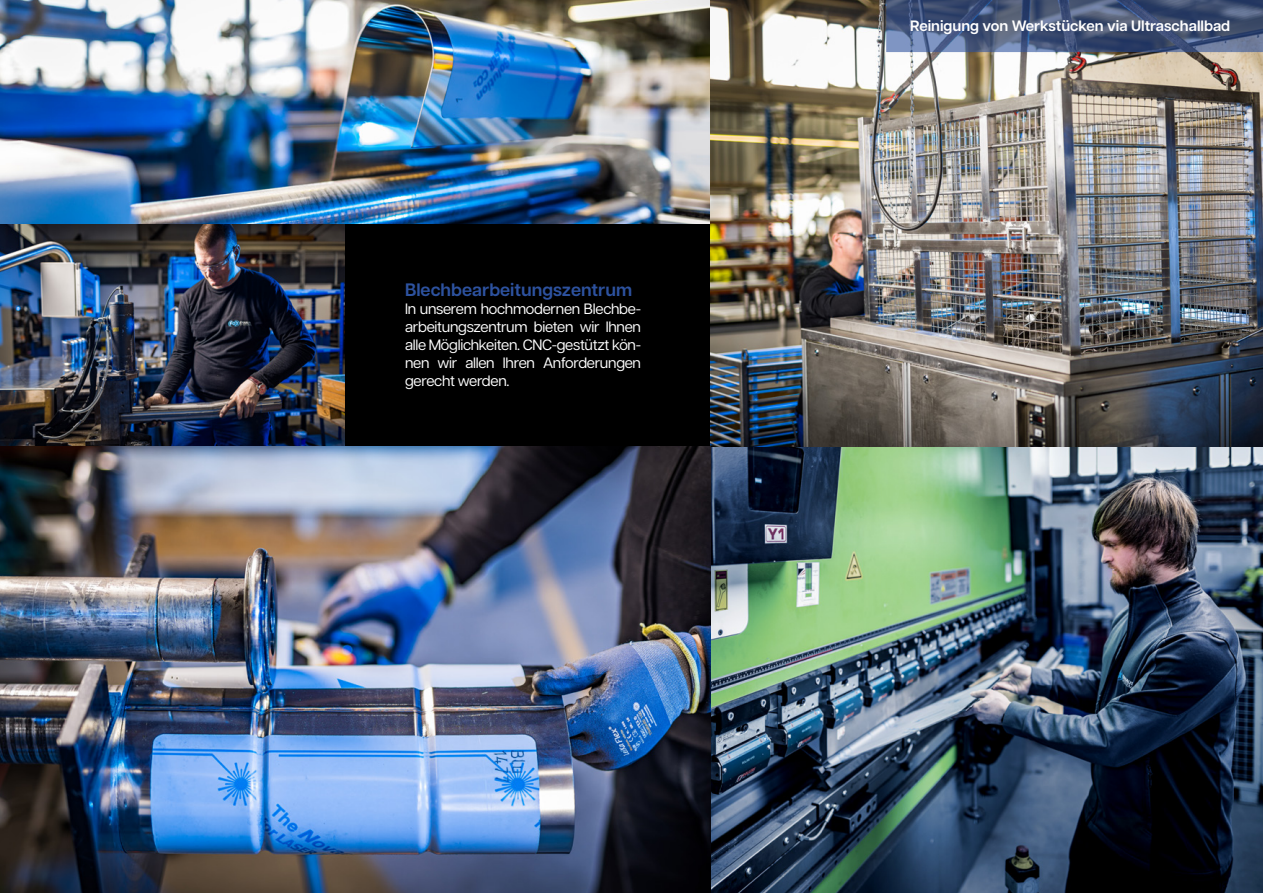
<style>
.page{position:relative;width:1263px;height:893px;background:#000}
.page>*{position:absolute;margin:0;border:0;box-sizing:border-box;transform-origin:0 0}
.t1{font:600 18px "Articulat CF";color:#2d529f}
.t2{font:15px/18px "Articulat CF";letter-spacing:-.02em;color:#fff;text-align:justify}
.t3{font:600 15px "Articulat CF";color:#fff}
</style>
<div class="page">
<img style="left:0;top:223px;width:344px;height:223px">
<img style="left:0;top:0;width:710px;height:223px">
<img style="left:710px;top:0;width:553px;height:893px">
<img style="left:0;top:446px;width:710px;height:447px">
<svg style="left:886px;top:0;width:377px;height:52px;background:#46577b"></svg>
<p class="t1" style="left:405px;top:277px;width:229px">Blechbearbeitungszentrum</p>
<p class="t2" style="left:405px;top:299px;width:238px">In unserem hochmodernen Blechbe&shy;arbeitungszentrum bieten wir Ihnen alle Möglichkeiten. CNC-gestützt kön&shy;nen wir allen Ihren Anforderungen gerecht werden.</p>
<p class="t3" style="left:910px;top:15px;width:322px">Reinigung von Werkstücken via Ultraschallbad</p>
</div>
